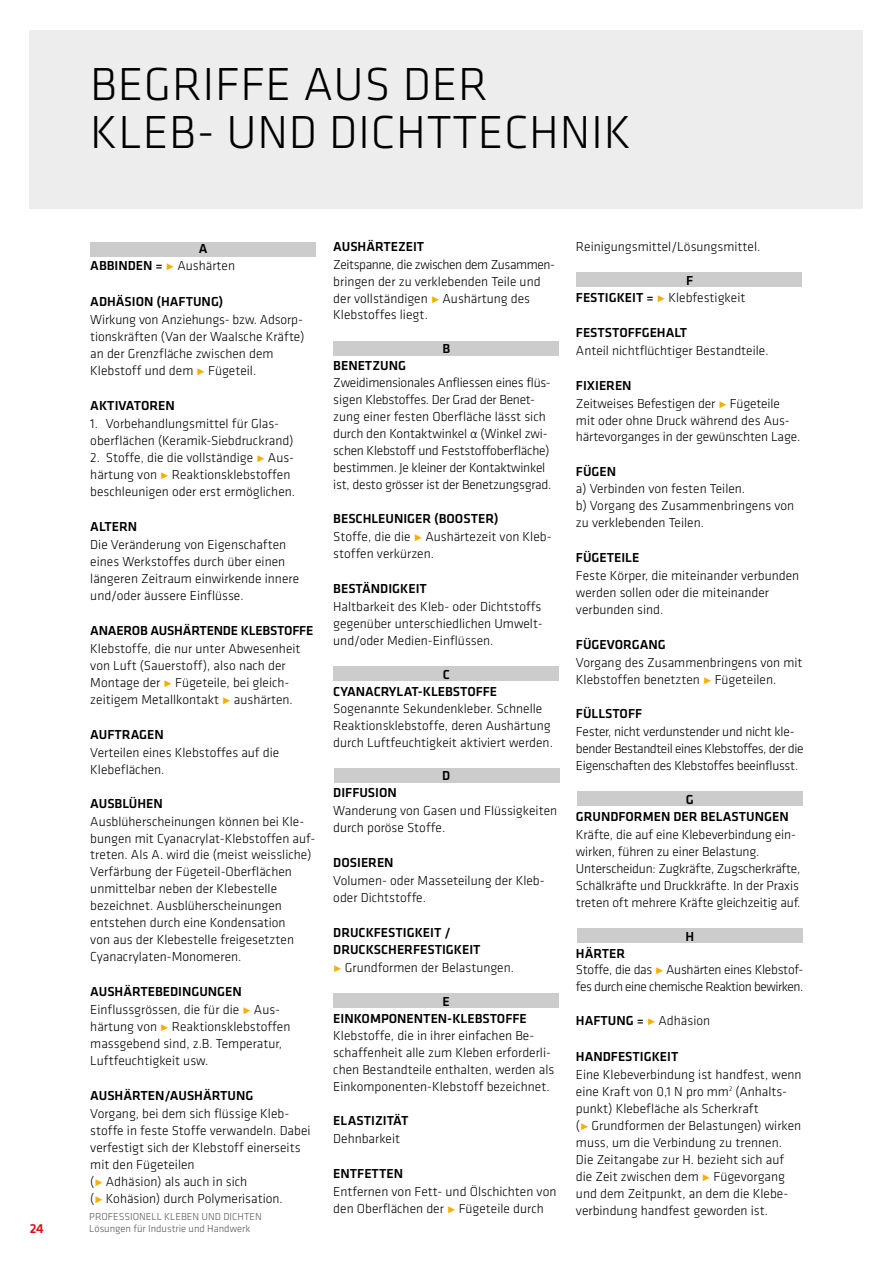
<style>
.page{position:relative;width:893px;height:1263px;background:#fff}
.page>*{position:absolute;margin:0;border:0;box-sizing:border-box;transform-origin:0 0}
.t1{font:300 48px/48px "Klavika";letter-spacing:.015em;color:#000}
.t2{font:300 13.5px/17px "Klavika";color:#000}
.t3{font:500 13.5px/17px "Klavika";color:#000}
.t4{font:300 13.5px/17px "Klavika";letter-spacing:-.02em;color:#000}
.t5{font:300 13.5px/17px "Klavika";letter-spacing:-.025em;color:#000}
.t6{font:300 13.5px/17px "Klavika";letter-spacing:-.035em;color:#000}
.t7{font:500 13.5px "Klavika";color:#e30613}
.t8{font:300 10.5px/12.6px "Klavika";color:#575756}
.s1{font-weight:300;color:#f8ad00}
.s2{font-weight:300}
.s3{color:#f8ad00}
.s4{font-weight:500}
.s5{font-family:"Calibri"}
</style>
<div class="page">
<div style="left:30px;top:30px;width:833px;height:178px;background:#ededed"></div>
<div style="left:577px;top:928px;width:226px;height:15px;background:#ccc"></div>
<div style="left:577px;top:791px;width:226px;height:15px;background:#ccc"></div>
<div style="left:576px;top:272px;width:226px;height:15px;background:#ccc"></div>
<div style="left:333px;top:993px;width:226px;height:15px;background:#ccc"></div>
<div style="left:334px;top:768px;width:226px;height:15px;background:#ccc"></div>
<div style="left:333px;top:666px;width:226px;height:15px;background:#ccc"></div>
<div style="left:333px;top:341px;width:226px;height:15px;background:#ccc"></div>
<div style="left:90px;top:242px;width:226px;height:15px;background:#ccc"></div>
<h1 class="t1" style="left:90px;top:59px;width:542px">BEGRIFFE AUS DER<br>KLEB- UND DICHTTECHNIK</h1>
<p class="t3" style="left:90px;top:240px;width:146px;text-indent:109px">A<br>ABBINDEN = <span class="s1">•</span> <span class="s2">Aushärten</span></p>
<p class="t3" style="left:90px;top:293px;width:135px">ADHÄSION (HAFTUNG)</p>
<p class="t2" style="left:90px;top:311px;width:216px">Wirkung von Anziehungs- bzw. Adsorp&shy;tionskräften (Van der Waalsche Kräfte) an der Grenzfläche zwischen dem Klebstoff und dem <span class="s3">•</span> Fügeteil.</p>
<p class="t3" style="left:90px;top:397px;width:86px">AKTIVATOREN</p>
<p class="t2" style="left:90px;top:415px;width:205px">1. Vorbehandlungsmittel für Glas&shy;oberflächen (Keramik-Siebdruckrand)</p>
<p class="t2" style="left:90px;top:449px;width:206px">2. Stoffe, die die vollständige <span class="s3">•</span> Aus&shy;härtung von <span class="s3">•</span> Reaktionsklebstoffen beschleunigen oder erst ermöglichen.</p>
<p class="t3" style="left:90px;top:518px;width:48px">ALTERN</p>
<p class="t2" style="left:90px;top:536px;width:210px">Die Veränderung von Eigenschaften eines Werkstoffes durch über einen längeren Zeitraum einwirkende innere und/oder äussere Einflüsse.</p>
<p class="t3" style="left:90px;top:621px;width:224px">ANAEROB AUSHÄRTENDE KLEBSTOFFE</p>
<p class="t2" style="left:90px;top:640px;width:212px">Klebstoffe, die nur unter Abwesenheit von Luft (Sauerstoff), also nach der Montage der <span class="s3">•</span> Fügeteile, bei gleich&shy;zeitigem Metallkontakt <span class="s3">•</span> aushärten.</p>
<p class="t3" style="left:90px;top:725px;width:75px">AUFTRAGEN</p>
<p class="t2" style="left:90px;top:744px;width:191px">Verteilen eines Klebstoffes auf die<br>Klebeflächen.</p>
<p class="t3" style="left:90px;top:794px;width:74px">AUSBLÜHEN</p>
<p class="t2" style="left:90px;top:812px;width:227px">Ausblüherscheinungen können bei Kle&shy;bungen mit Cyanacrylat-Klebstoffen auf&shy;treten. Als A. wird die (meist weissliche)<br>Verfärbung der Fügeteil-Oberflächen unmittelbar neben der Klebestelle bezeichnet. Ausblüherscheinungen entstehen durch eine Kondensation<br>von aus der Klebestelle freigesetzten Cyanacrylaten-Monomeren.</p>
<p class="t2" style="left:90px;top:983px;width:202px"><span class="s4">AUSHÄRTEBEDINGUNGEN<br></span>Einflussgrössen, die für die <span class="s3">•</span> Aus&shy;härtung von <span class="s3">•</span> Reaktionsklebstoffen massgebend sind, z.B. Temperatur,<br>Luftfeuchtigkeit usw.</p>
<p class="t3" style="left:90px;top:1087px;width:164px">AUSHÄRTEN/AUSHÄRTUNG</p>
<p class="t2" style="left:90px;top:1105px;width:222px">Vorgang, bei dem sich flüssige Kleb&shy;stoffe in feste Stoffe verwandeln. Dabei verfestigt sich der Klebstoff einerseits mit den Fügeteilen<br>(<span class="s3">•</span> Adhäsion) als auch in sich<br>(<span class="s3">•</span> Kohäsion) durch Polymerisation.</p>
<p class="t7" style="left:30px;top:1219px;width:16px">24</p>
<p class="t8" style="left:89px;top:1210px;width:174px">PROFESSIONELL KLEBEN UND DICHTEN<br>Lösungen für Industrie und Handwerk</p>
<p class="t3" style="left:333px;top:237px;width:93px">AUSHÄRTEZEIT</p>
<p class="t2" style="left:333px;top:255px;width:223px">Zeitspanne, die zwischen dem Zusammen&shy;bringen der zu verklebenden Teile und der vollständigen <span class="s3">•</span> Aushärtung des Klebstoffes liegt.</p>
<p class="t3" style="left:442px;top:340px;width:9px">B</p>
<p class="t3" style="left:333px;top:357px;width:74px">BENETZUNG</p>
<p class="t4" style="left:333px;top:374px;width:220px">Zweidimensionales Anfliessen eines flüs&shy;sigen Klebstoffes. Der Grad der Benet&shy;zung einer festen Oberfläche lässt sich durch den Kontaktwinkel <span class="s5">α</span> (Winkel zwi&shy;schen Klebstoff und Feststoffoberfläche) bestimmen. Je kleiner der Kontaktwinkel ist, desto grösser ist der Benetzungsgrad.</p>
<p class="t2" style="left:333px;top:509px;width:220px;line-height:17.5px"><span class="s4">BESCHLEUNIGER (BOOSTER)<br></span>Stoffe, die die <span class="s3">•</span> Aushärtezeit von Kleb&shy;stoffen verkürzen.</p>
<p class="t3" style="left:333px;top:580px;width:95px">BESTÄNDIGKEIT</p>
<p class="t2" style="left:333px;top:598px;width:211px;text-align:justify">Haltbarkeit des Kleb- oder Dichtstoffs gegenüber unterschiedlichen Umwelt&shy;und/oder Medien-Einflüssen.</p>
<p class="t3" style="left:333px;top:665px;width:165px;text-indent:109px">C<br>CYANACRYLAT-KLEBSTOFFE</p>
<p class="t2" style="left:333px;top:699px;width:221px">Sogenannte Sekundenkleber. Schnelle<br>Reaktionsklebstoffe, deren Aushärtung durch Luftfeuchtigkeit aktiviert werden.</p>
<p class="t3" style="left:442px;top:767px;width:10px">D</p>
<p class="t3" style="left:333px;top:784px;width:65px">DIFFUSION</p>
<p class="t2" style="left:333px;top:802px;width:225px">Wanderung von Gasen und Flüssigkeiten durch poröse Stoffe.</p>
<p class="t3" style="left:333px;top:854px;width:62px">DOSIEREN</p>
<p class="t2" style="left:333px;top:872px;width:213px">Volumen- oder Masseteilung der Kleb&shy;oder Dichtstoffe.</p>
<p class="t3" style="left:333px;top:924px;width:149px">DRUCKFESTIGKEIT /<br>DRUCKSCHERFESTIGKEIT</p>
<p class="t2" style="left:333px;top:959px;width:182px"><span class="s3">•</span> Grundformen der Belastungen.</p>
<p class="t3" style="left:333px;top:993px;width:195px;text-indent:109px">E<br>EINKOMPONENTEN-KLEBSTOFFE</p>
<p class="t2" style="left:333px;top:1027px;width:222px">Klebstoffe, die in ihrer einfachen Be&shy;schaffenheit alle zum Kleben erforderli&shy;chen Bestandteile enthalten, werden als Einkomponenten-Klebstoff bezeichnet.</p>
<p class="t3" style="left:333px;top:1111px;width:77px">ELASTIZITÄT</p>
<p class="t2" style="left:333px;top:1130px;width:68px">Dehnbarkeit</p>
<p class="t3" style="left:333px;top:1164px;width:71px">ENTFETTEN</p>
<p class="t2" style="left:333px;top:1183px;width:225px">Entfernen von Fett- und Ölschichten von den Oberflächen der <span class="s3">•</span> Fügeteile durch</p>
<p class="t2" style="left:576px;top:238px;width:186px">Reinigungsmittel/Lösungsmittel.</p>
<p class="t2" style="left:576px;top:272px;width:171px;text-indent:110px"><span class="s4">F<br>FESTIGKEIT =</span> <span class="s3">•</span> Klebfestigkeit</p>
<p class="t3" style="left:576px;top:323px;width:113px">FESTSTOFFGEHALT</p>
<p class="t2" style="left:576px;top:341px;width:194px">Anteil nichtflüchtiger Bestandteile.</p>
<p class="t2" style="left:576px;top:376px;width:226px"><span class="s4">FIXIEREN<br></span>Zeitweises Befestigen der <span class="s3">•</span> Fügeteile mit oder ohne Druck während des Aus&shy;härtevorganges in der gewünschten Lage.</p>
<p class="t3" style="left:576px;top:463px;width:42px">FÜGEN</p>
<p class="t2" style="left:576px;top:480px;width:220px">a) Verbinden von festen Teilen.<br>b) Vorgang des Zusammenbringens von zu verklebenden Teilen.</p>
<p class="t3" style="left:576px;top:549px;width:65px">FÜGETEILE</p>
<p class="t2" style="left:576px;top:567px;width:225px">Feste Körper, die miteinander verbunden werden sollen oder die miteinander verbunden sind.</p>
<p class="t3" style="left:576px;top:636px;width:91px">FÜGEVORGANG</p>
<p class="t2" style="left:576px;top:654px;width:228px">Vorgang des Zusammenbringens von mit<br>Klebstoffen benetzten <span class="s3">•</span> Fügeteilen.</p>
<p class="t3" style="left:576px;top:705px;width:68px">FÜLLSTOFF</p>
<p class="t5" style="left:576px;top:723px;width:229px">Fester, nicht verdunstender und nicht kle&shy;bender Bestandteil eines Klebstoffes, der die<br>Eigenschaften des Klebstoffes beeinflusst.</p>
<p class="t3" style="left:576px;top:790px;width:214px;text-indent:110px">G<br>GRUNDFORMEN DER BELASTUNGEN</p>
<p class="t2" style="left:576px;top:826px;width:226px">Kräfte, die auf eine Klebeverbindung ein&shy;wirken, führen zu einer Belastung.<br>Unterscheidun: Zugkräfte, Zugscherkräfte, Schälkräfte und Druckkräfte. In der Praxis treten oft mehrere Kräfte gleichzeitig auf.</p>
<p class="t3" style="left:685px;top:927px;width:10px">H</p>
<p class="t6" style="left:576px;top:944px;width:229px"><span class="s4">HÄRTER<br></span>Stoffe, die das <span class="s3">•</span> Aushärten eines Klebstof&shy;fes durch eine chemische Reaktion bewirken.</p>
<p class="t3" style="left:576px;top:1012px;width:136px">HAFTUNG = <span class="s1">•</span> <span class="s2">Adhäsion</span></p>
<p class="t3" style="left:576px;top:1048px;width:104px">HANDFESTIGKEIT</p>
<p class="t2" style="left:576px;top:1066px;width:227px">Eine Klebeverbindung ist handfest, wenn eine Kraft von 0,1 N pro mm<sup>2</sup> (Anhalts&shy;punkt) Klebefläche als Scherkraft<br>(<span class="s3">•</span> Grundformen der Belastungen) wirken muss, um die Verbindung zu trennen.<br>Die Zeitangabe zur H. bezieht sich auf die Zeit zwischen dem <span class="s3">•</span> Fügevorgang und dem Zeitpunkt, an dem die Klebe&shy;verbindung handfest geworden ist.</p>
</div>
